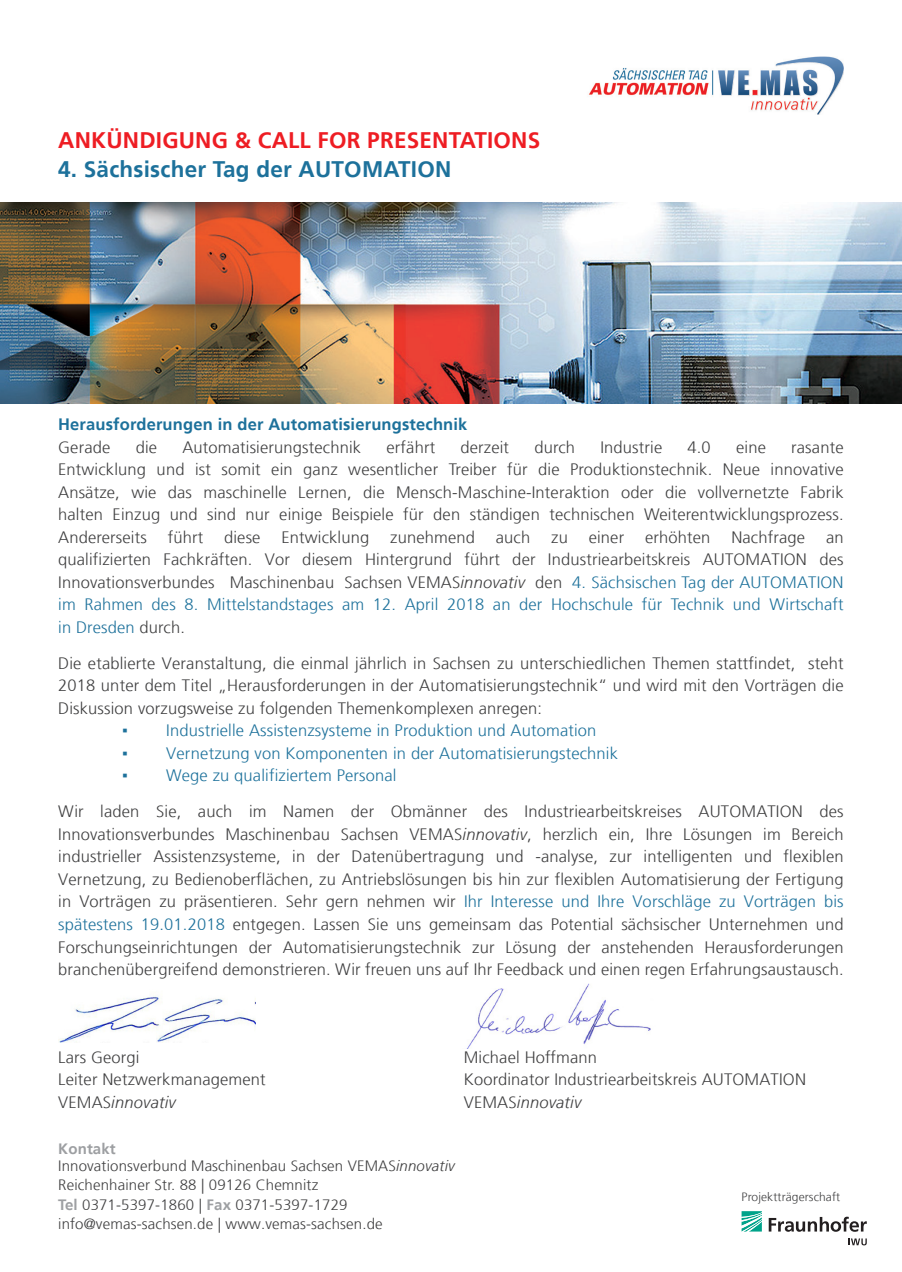
<style>
.page{position:relative;width:902px;height:1272px;background:#fff}
.page>*{position:absolute;margin:0;border:0;box-sizing:border-box;transform-origin:0 0}
.t1{font:700 22.5px "Frutiger";letter-spacing:.01em;color:#ee1d23}
.t2{font:700 22.5px "Frutiger";letter-spacing:.01em;color:#1d719b}
.t3{font:300 16.5px/22.5px "Frutiger";letter-spacing:.01em;color:#3e3e3f;text-align:justify}
.t4{font:300 16.5px "Frutiger";letter-spacing:.01em;color:#1d719b}
.t5{font:700 16.5px "Frutiger";letter-spacing:.01em;color:#1d719b}
.t6{font:300 15px/19.5px "Frutiger";letter-spacing:.01em;color:#3e3e3f}
.t7{font:700 15px "Frutiger";letter-spacing:.01em;color:#9d9fa2}
.t8{font:300 12px "Frutiger";letter-spacing:.01em;color:#3e3e3f}
.s1{font-style:italic}
.s2{color:#1d719b}
.s3{font-family:"Arial";font-weight:400}
.s4{font-weight:700;color:#9d9fa2}
</style>
<div class="page">
<img style="left:588px;top:57px;width:255px;height:57px">
<img style="left:0;top:202px;width:901px;height:202px">
<svg style="left:741px;top:1211px;width:20px;height:20px"></svg>
<svg style="left:768px;top:1216px;width:98px;height:15px"></svg>
<svg style="left:848px;top:1238px;width:18px;height:7px"></svg>
<img style="left:59px;top:996px;width:196px;height:46px">
<img style="left:467px;top:983px;width:184px;height:65px">
<p class="t1" style="left:58px;top:127px;width:483px">ANKÜNDIGUNG &amp; CALL FOR PRESENTATIONS</p>
<p class="t2" style="left:58px;top:156px;width:394px">4. Sächsischer Tag der AUTOMATION</p>
<p class="t5" style="left:58px;top:415px;width:411px">Herausforderungen in der Automatisierungstechnik</p>
<p class="t3" style="left:58px;top:436px;width:54px">Gerade</p>
<p class="t3" style="left:136px;top:436px;width:23px">die</p>
<p class="t3" style="left:182px;top:436px;width:180px">Automatisierungstechnik</p>
<p class="t3" style="left:386px;top:436px;width:50px">erfährt</p>
<p class="t3" style="left:460px;top:436px;width:50px">derzeit</p>
<p class="t3" style="left:534px;top:436px;width:42px">durch</p>
<p class="t3" style="left:600px;top:436px;width:63px">Industrie</p>
<p class="t3" style="left:687px;top:436px;width:25px">4.0</p>
<p class="t3" style="left:736px;top:436px;width:31px">eine</p>
<p class="t3" style="left:58px;top:436px;width:786px;text-indent:733px">rasante Entwicklung und ist somit ein ganz wesentlicher Treiber für die Produktionstechnik. Neue innovative Ansätze, wie das maschinelle Lernen, die Mensch-Maschine-Interaktion oder die vollvernetzte Fabrik halten Einzug und sind nur einige Beispiele für den ständigen technischen Weiterentwicklungsprozess.<br>Andererseits</p>
<p class="t3" style="left:168px;top:526px;width:37px">führt</p>
<p class="t3" style="left:224px;top:526px;width:38px">diese</p>
<p class="t3" style="left:281px;top:526px;width:89px">Entwicklung</p>
<p class="t3" style="left:390px;top:526px;width:86px">zunehmend</p>
<p class="t3" style="left:496px;top:526px;width:36px">auch</p>
<p class="t3" style="left:551px;top:526px;width:18px">zu</p>
<p class="t3" style="left:588px;top:526px;width:37px">einer</p>
<p class="t3" style="left:645px;top:526px;width:67px">erhöhten</p>
<p class="t3" style="left:731px;top:526px;width:75px">Nachfrage</p>
<p class="t3" style="left:58px;top:526px;width:786px;text-indent:767px">an qualifizierten Fachkräften. Vor diesem Hintergrund führt der Industriearbeitskreis AUTOMATION des Innovationsverbundes Maschinenbau Sachsen VEMAS<span class="s1">innovativ</span> den <span class="s2">4. Sächsischen Tag der AUTOMATION im Rahmen des 8. Mittelstandstages am 12. April 2018 an der Hochschule für Technik und Wirtschaft in Dresden</span> durch.</p>
<p class="t3" style="left:58px;top:652px;width:786px">Die etablierte Veranstaltung, die einmal jährlich in Sachsen zu unterschiedlichen Themen stattfindet, steht 2018 unter dem Titel „Herausforderungen in der Automatisierungstechnik“ und wird mit den Vorträgen die Diskussion vorzugsweise zu folgenden Themenkomplexen anregen:</p>
<p class="t4" style="left:122px;top:721px;width:476px"><span class="s3">▪</span> Industrielle Assistenzsysteme in Produktion und Automation</p>
<p class="t4" style="left:122px;top:743px;width:497px"><span class="s3">▪</span> Vernetzung von Komponenten in der Automatisierungstechnik</p>
<p class="t4" style="left:122px;top:766px;width:276px"><span class="s3">▪</span> Wege zu qualifiziertem Personal</p>
<p class="t3" style="left:58px;top:800px;width:786px">Wir laden Sie, auch im Namen der Obmänner des Industriearbeitskreises AUTOMATION des Innovationsverbundes Maschinenbau Sachsen VEMAS<span class="s1">innovativ</span>, herzlich ein, Ihre Lösungen im Bereich industrieller Assistenzsysteme, in der Datenübertragung und -analyse, zur intelligenten und flexiblen Vernetzung, zu Bedienoberflächen, zu Antriebslösungen bis hin zur flexiblen Automatisierung der Fertigung in Vorträgen zu präsentieren. Sehr gern nehmen wir <span class="s2">Ihr Interesse und Ihre Vorschläge zu Vorträgen bis spätestens 19.01.2018</span> entgegen. Lassen Sie uns gemeinsam das Potential sächsischer Unternehmen und Forschungseinrichtungen der Automatisierungstechnik zur Lösung der anstehenden Herausforderungen branchenübergreifend demonstrieren. Wir freuen uns auf Ihr Feedback und einen regen Erfahrungsaustausch.</p>
<p class="t3" style="left:58px;top:1046px;width:83px">Lars Georgi</p>
<p class="t3" style="left:58px;top:1068px;width:209px">Leiter Netzwerkmanagement<br>VEMAS<span class="s1">innovativ</span></p>
<p class="t3" style="left:463px;top:1046px;width:135px">Michael Hoffmann</p>
<p class="t3" style="left:463px;top:1068px;width:344px">Koordinator Industriearbeitskreis AUTOMATION<br>VEMAS<span class="s1">innovativ</span></p>
<p class="t7" style="left:58px;top:1139px;width:59px">Kontakt</p>
<p class="t6" style="left:58px;top:1156px;width:398px">Innovationsverbund Maschinenbau Sachsen VEMAS<span class="s1">innovativ</span></p>
<p class="t6" style="left:58px;top:1175px;width:262px">Reichenhainer Str. 88 | 09126 Chemnitz</p>
<p class="t6" style="left:58px;top:1195px;width:326px"><span class="s4">Tel</span> 0371-5397-1860 | <span class="s4">Fax</span> 0371-5397-1729 info@vemas-sachsen.de | www.vemas-sachsen.de</p>
<p class="t8" style="left:741px;top:1190px;width:100px">Projektträgerschaft</p>
</div>
